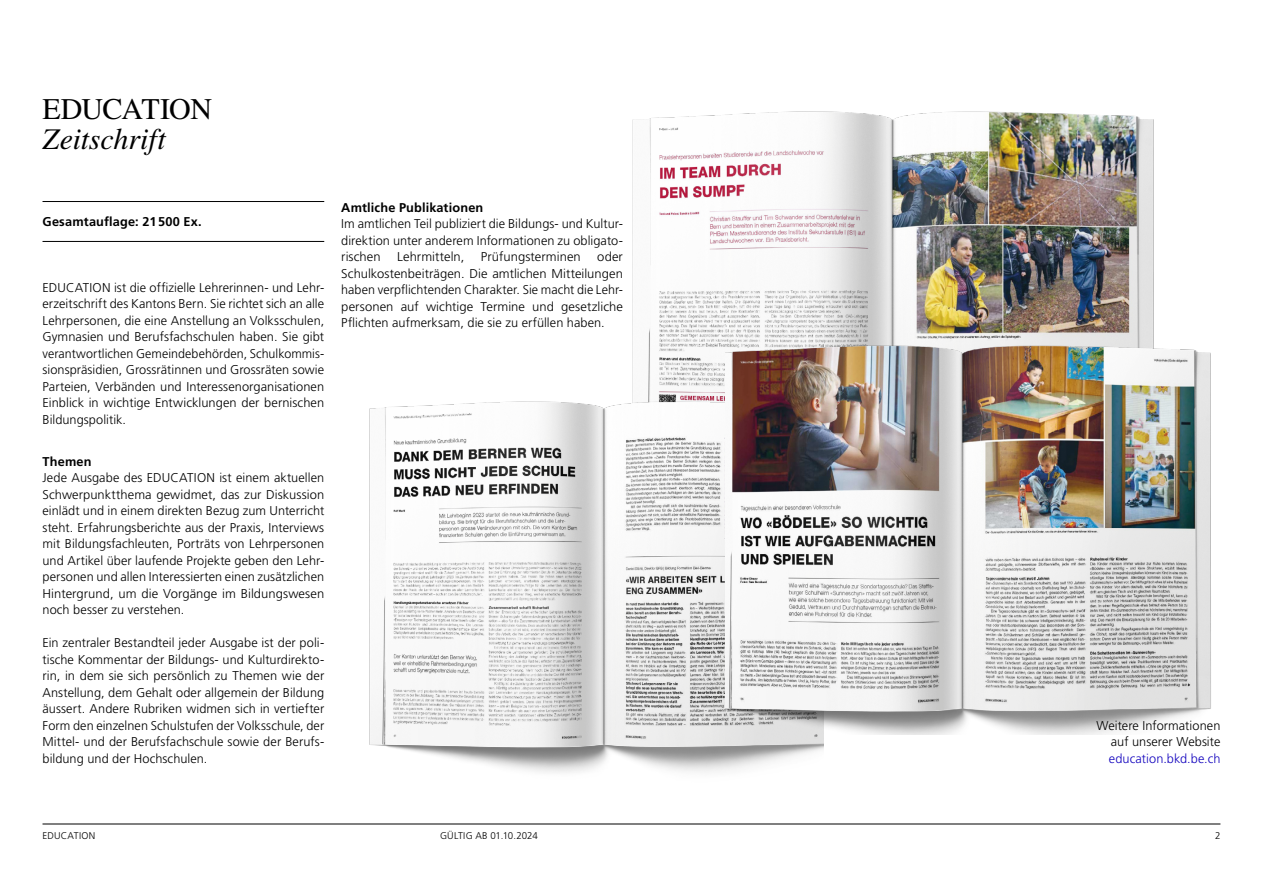
<style>
.page{position:relative;width:1263px;height:893px;background:#fff}
.page>*{position:absolute;margin:0;border:0;box-sizing:border-box;transform-origin:0 0}
.t1{font:italic 30px "Times LT Std";letter-spacing:-.005em;color:#000}
.t2{font:30px "Times LT Std";letter-spacing:-.025em;color:#000}
.t3{font:300 12.75px/16.5px "Frutiger LT Std";letter-spacing:.005em;color:#000;text-align:justify}
.t4{font:700 12.75px "Frutiger LT Std";letter-spacing:.015em;color:#000}
.t5{font:300 12.75px "Frutiger LT Std";letter-spacing:.005em;color:#1405be}
.t6{font:300 9.75px "Frutiger LT Std";letter-spacing:.01em;color:#000}
</style>
<div class="page">
<hr style="left:43px;top:824px;width:1177px;height:1px;background:#000">
<hr style="left:43px;top:201px;width:281px;height:1px;background:#000">
<hr style="left:43px;top:241px;width:281px;height:1px;background:#000">
<img style="left:632px;top:111px;width:522px;height:290px">
<img style="left:369px;top:401px;width:455px;height:372px">
<img style="left:726px;top:345px;width:485px;height:389px">
<h1 class="t2" style="left:43px;top:92px;width:171px">EDUCATION</h1>
<h1 class="t1" style="left:43px;top:122px;width:125px">Zeitschrift</h1>
<p class="t4" style="left:43px;top:214px;width:161px">Gesamtauflage: 21500 Ex.</p>
<p class="t3" style="left:43px;top:279px;width:283px">EDUCATION ist die offizielle Lehrerinnen- und Lehr&shy;erzeitschrift des Kantons Bern. Sie richtet sich an alle Lehrpersonen, die eine Anstellung an Volksschulen, Gymnasien und Berufsfachschulen haben. Sie gibt verantwortlichen Gemeindebehörden, Schulkommis&shy;sionspräsidien, Grossrätinnen und Grossräten sowie Parteien, Verbänden und Interessenorganisationen Einblick in wichtige Entwicklungen der bernischen Bildungspolitik.</p>
<p class="t4" style="left:43px;top:454px;width:51px">Themen</p>
<p class="t3" style="left:43px;top:470px;width:283px">Jede Ausgabe des EDUCATION ist einem aktuellen Schwerpunktthema gewidmet, das zur Diskussion einlädt und in einem direkten Bezug zum Unterricht steht. Erfahrungsberichte aus der Praxis, Interviews mit Bildungsfachleuten, Porträts von Lehrpersonen und Artikel über laufende Projekte geben den Lehr&shy;personen und allen Interessierten einen zusätzlichen Hintergrund, um die Vorgänge im Bildungswesen noch besser zu verstehen.</p>
<p class="t3" style="left:43px;top:635px;width:283px">Ein zentraler Bestandteil jeder Ausgabe ist der poli&shy;tische Kommentar der Bildungs- und Kulturdirekto&shy;rin, in dem sie sich persönlich zu Themen wie der Anstellung, dem Gehalt oder allgemein der Bildung äussert. Andere Rubriken widmen sich in vertiefter Form den einzelnen Schulstufen der Volksschule, der Mittel- und der Berufsfachschule sowie der Berufs&shy;bildung und der Hochschulen.</p>
<p class="t4" style="left:341px;top:200px;width:144px">Amtliche Publikationen</p>
<p class="t3" style="left:341px;top:216px;width:283px">Im amtlichen Teil publiziert die Bildungs- und Kultur&shy;direktion unter anderem Informationen zu obligato&shy;rischen</p>
<p class="t3" style="left:397px;top:249px;width:69px">Lehrmitteln,</p>
<p class="t3" style="left:481px;top:249px;width:101px">Prüfungsterminen</p>
<p class="t3" style="left:341px;top:249px;width:283px;text-indent:256px">oder Schulkostenbeiträgen. Die amtlichen Mitteilungen haben verpflichtenden Charakter. Sie macht die Lehr&shy;personen auf wichtige Termine und gesetzliche Pflichten aufmerksam, die sie zu erfüllen haben.</p>
<p class="t3" style="left:1096px;top:717px;width:126px;text-align:right">Weitere Informationen auf unserer Website</p>
<p class="t5" style="left:1109px;top:751px;width:113px">education.bkd.be.ch</p>
<p class="t6" style="left:43px;top:830px;width:54px">EDUCATION</p>
<p class="t6" style="left:440px;top:830px;width:5px">gültig</p>
<p class="t6" style="left:475px;top:830px;width:64px">ab 01.10.2024</p>
<p class="t6" style="left:1215px;top:830px;width:7px">2</p>
</div>
